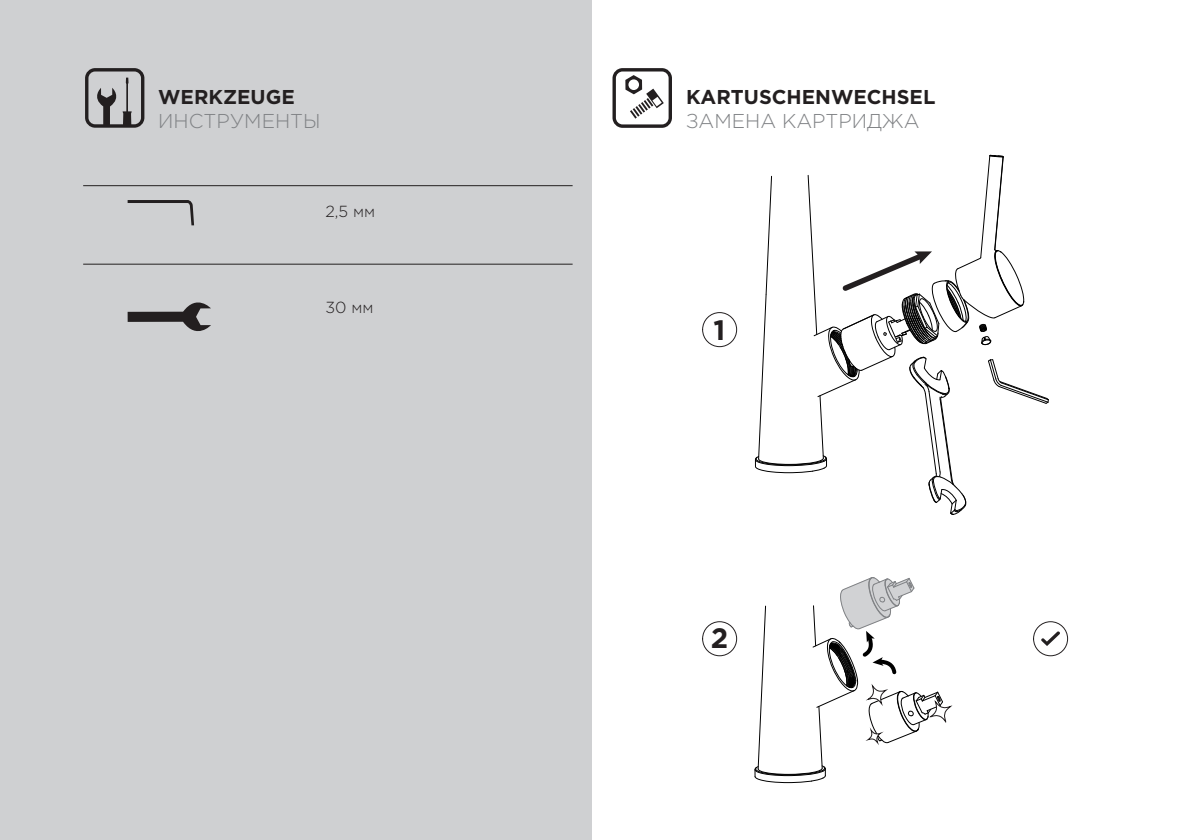
<style>
.page{position:relative;width:1191px;height:840px;background:#fff}
.page>*{position:absolute;margin:0;border:0;box-sizing:border-box;transform-origin:0 0}
.t1{font:700 28px "Gotham";color:#231f20}
.t2{font:700 20px "Gotham";color:#231f20}
.t3{font:300 20px "Gotham Pro";color:#808285}
.t4{font:300 16px "Gotham";color:#231f20}
.s1{font-family:"Gotham Pro"}
</style>
<div class="page">
<div style="left:0;top:0;width:591px;height:839px;background:#cfd0d2"></div>
<svg style="left:183px;top:302px;width:28px;height:29px"></svg>
<div style="left:128px;top:311px;width:68px;height:11px;background:#231f20"></div>
<hr style="left:83px;top:185px;width:489px;height:1px;background:#231f20">
<svg style="left:85px;top:68px;width:59px;height:60px"></svg>
<svg style="left:128px;top:200px;width:66px;height:25px"></svg>
<hr style="left:83px;top:264px;width:489px;height:1px;background:#231f20">
<svg style="left:612px;top:68px;width:60px;height:60px"></svg>
<div style="left:702px;top:312px;width:35px;height:35px;border:1px solid #231f20;border-radius:50%"></div>
<div style="left:702px;top:621px;width:35px;height:34px;border:1px solid #231f20;border-radius:50%"></div>
<div style="left:1033px;top:621px;width:34px;height:34px;border:1px solid #231f20;border-radius:50%"></div>
<svg style="left:1041px;top:631px;width:19px;height:14px"></svg>
<svg style="left:754px;top:577px;width:197px;height:205px"></svg>
<svg style="left:754px;top:155px;width:295px;height:359px"></svg>
<p class="t2" style="left:158px;top:84px;width:138px">WERKZEUGE</p>
<p class="t3" style="left:158px;top:110px;width:164px">ИНСТРУМЕНТЫ</p>
<p class="t4" style="left:325px;top:201px;width:51px">2,5 <span class="s1">мм</span></p>
<p class="t4" style="left:325px;top:297px;width:49px">30 <span class="s1">мм</span></p>
<p class="t2" style="left:686px;top:83px;width:251px">KARTUSCHENWECHSEL</p>
<p class="t3" style="left:686px;top:109px;width:235px">ЗАМЕНА КАРТРИДЖА</p>
<h1 class="t1" style="left:713px;top:311px;width:13px">1</h1>
<h1 class="t1" style="left:711px;top:619px;width:19px">2</h1>
</div>
